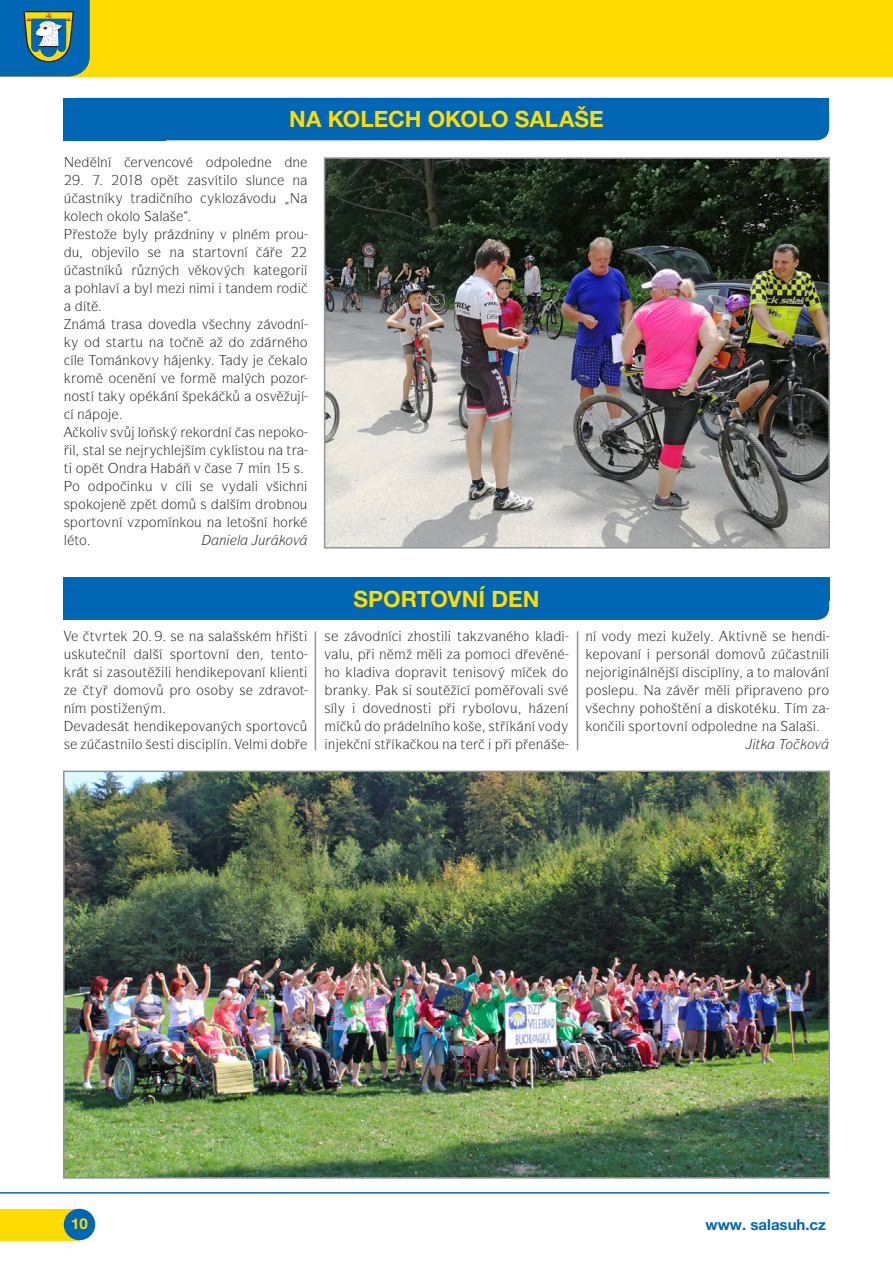
<style>
.page{position:relative;width:893px;height:1263px;background:#fff}
.page>*{position:absolute;margin:0;border:0;box-sizing:border-box;transform-origin:0 0}
.t1{font:700 22.5px "Helvetica Neue LT Pro";color:#ffdc01}
.t2{font:15px "Symbol Itc TOT";color:#231f20}
.t3{font:700 15px "Helvetica Neue LT Pro";color:#0166b3}
.t4{font:italic 15px "Symbol Itc TOT";color:#231f20}
.t5{font:700 15px "Helvetica Neue LT Pro";color:#ffdc01}
</style>
<div class="page">
<div style="left:0;top:1209px;width:80px;height:31px;background:#ffdc01"></div>
<div style="left:64px;top:1209px;width:31px;height:31px;background:#0166b3;border-radius:50%"></div>
<hr style="left:0;top:1192px;width:829px;height:1px;background:#0166b3">
<div style="left:0;top:0;width:893px;height:77px;background:#ffdc01"></div>
<svg style="left:0;top:0;width:90px;height:77px;background:#317a9a"></svg>
<hr style="left:315px;top:631px;width:1px;height:119px;background:#939598">
<hr style="left:577px;top:631px;width:1px;height:119px;background:#939598">
<div style="left:166px;top:121px;width:663px;height:19px;background:#0166b3"></div>
<div style="left:64px;top:98px;width:765px;height:23px;background:#0166b3"></div>
<div style="left:64px;top:98px;width:102px;height:42px;background:#0166b3"></div>
<div style="left:166px;top:601px;width:663px;height:19px;background:#0166b3"></div>
<div style="left:64px;top:577px;width:765px;height:24px;background:#0166b3"></div>
<div style="left:64px;top:577px;width:102px;height:43px;background:#0166b3"></div>
<img style="left:66px;top:773px;width:761px;height:403px">
<div style="left:63px;top:770px;width:767px;height:409px;border:2px solid #939598"></div>
<img style="left:327px;top:160px;width:500px;height:385px">
<div style="left:324px;top:157px;width:506px;height:391px;border:2px solid #939598"></div>
<h1 class="t1" style="left:289px;top:105px;width:316px">NA KOLECH OKOLO SALAŠE</h1>
<p class="t2" style="left:97px;top:154px;width:12px">●■</p>
<p class="t2" style="left:144px;top:154px;width:44px">❖■□❖</p>
<p class="t2" style="left:206px;top:154px;width:60px">□□●■</p>
<p class="t2" style="left:293px;top:154px;width:9px">■</p>
<p class="t2" style="left:201px;top:172px;width:71px">▲❖ ▼ ●□ ▲●◆■</p>
<p class="t2" style="left:293px;top:172px;width:9px">■</p>
<p class="t2" style="left:85px;top:190px;width:21px">▲▼■</p>
<p class="t2" style="left:130px;top:190px;width:64px">▼ ■□</p>
<p class="t2" style="left:222px;top:190px;width:56px">●□ ❖□ ◆</p>
<p class="t2" style="left:107px;top:208px;width:35px">□ □●□</p>
<p class="t2" style="left:159px;top:208px;width:5px">●</p>
<p class="t2" style="left:85px;top:226px;width:21px">▲▼□</p>
<p class="t2" style="left:138px;top:226px;width:5px">●</p>
<p class="t2" style="left:189px;top:226px;width:64px">■■ ❖ ●■</p>
<p class="t2" style="left:72px;top:244px;width:174px">◆ □ ❖ ●□ ▲ ■ ▲▼ ▼□❖■</p>
<p class="t2" style="left:85px;top:262px;width:21px">▲▼■</p>
<p class="t2" style="left:151px;top:262px;width:74px">■ ❖ □❖</p>
<p class="t2" style="left:83px;top:280px;width:34px">□●❖</p>
<p class="t2" style="left:149px;top:280px;width:5px">●</p>
<p class="t2" style="left:189px;top:280px;width:58px">■ ▼ ■</p>
<p class="t2" style="left:72px;top:316px;width:65px">■ ▼ ▲</p>
<p class="t2" style="left:156px;top:316px;width:54px">□❖ ● ❖</p>
<p class="t2" style="left:237px;top:316px;width:66px">■ ❖□ ■</p>
<p class="t2" style="left:84px;top:334px;width:114px">□ ▲▼ ▼◆ ■ ▼□ ■</p>
<p class="t2" style="left:237px;top:334px;width:72px">□ ■ □</p>
<p class="t2" style="left:122px;top:352px;width:30px">■ □❖</p>
<p class="t2" style="left:189px;top:352px;width:9px">■</p>
<p class="t2" style="left:76px;top:370px;width:117px">□ □ ■■ ❖ □</p>
<p class="t2" style="left:241px;top:370px;width:61px">● □ □</p>
<p class="t2" style="left:64px;top:388px;width:41px">■□▲▼ ▼</p>
<p class="t2" style="left:256px;top:388px;width:44px">□▲❖ ◆</p>
<p class="t2" style="left:86px;top:424px;width:78px">□● ❖ ▲❖ ●□ ▲</p>
<p class="t2" style="left:249px;top:424px;width:57px">▲ ■ □□</p>
<p class="t2" style="left:72px;top:442px;width:62px">● ▲▼ ● ▲ ■</p>
<p class="t2" style="left:171px;top:442px;width:5px">●</p>
<p class="t2" style="left:231px;top:442px;width:62px">● ▲▼□◆ ■ ▼</p>
<p class="t2" style="left:64px;top:460px;width:64px">▼ □ ▼ ■</p>
<p class="t2" style="left:151px;top:460px;width:76px">★ ❖ ▲</p>
<p class="t2" style="left:72px;top:478px;width:158px">□ □ □■◆ ❖ ● ▲ ❖</p>
<p class="t2" style="left:296px;top:478px;width:9px">■</p>
<p class="t2" style="left:64px;top:496px;width:57px">▲□□ ■</p>
<p class="t2" style="left:269px;top:496px;width:41px">□ ■□◆</p>
<p class="t2" style="left:64px;top:514px;width:226px">▲□▼□❖■ ❖ □ ■□◆ ■ ●▼□■ □</p>
<p class="t2" style="left:64px;top:532px;width:25px">● ▼□</p>
<p class="t4" style="left:219px;top:532px;width:48px">■● ◆</p>
<p class="t2" style="left:90px;top:628px;width:25px">▼❖ ▼</p>
<p class="t2" style="left:171px;top:628px;width:77px">▲ ■ ▲● ▲</p>
<p class="t2" style="left:64px;top:646px;width:64px">◆▲ ◆▼ ■●</p>
<p class="t2" style="left:149px;top:646px;width:78px">● ▲ □ ▼□❖■</p>
<p class="t2" style="left:252px;top:646px;width:53px">■ ▼ ■▼□</p>
<p class="t2" style="left:121px;top:664px;width:49px">▲□◆▼ ●</p>
<p class="t2" style="left:191px;top:664px;width:115px">■ □❖■ ● ■▼</p>
<p class="t2" style="left:90px;top:682px;width:68px">▼ □ □❖</p>
<p class="t2" style="left:183px;top:682px;width:37px">□ □▲□</p>
<p class="t2" style="left:286px;top:682px;width:21px">❖□▼</p>
<p class="t2" style="left:64px;top:700px;width:81px">■ □▲▼ ■</p>
<p class="t2" style="left:81px;top:718px;width:50px">❖ ▲▼</p>
<p class="t2" style="left:149px;top:718px;width:73px">■ □❖■</p>
<p class="t2" style="left:246px;top:718px;width:49px">▲ □ ▼□❖</p>
<p class="t2" style="left:109px;top:736px;width:121px">▲▼■ ●□ ▲▼ ▲ ● ■</p>
<h1 class="t1" style="left:353px;top:585px;width:188px">SPORTOVNÍ DEN</h1>
<p class="t2" style="left:325px;top:628px;width:65px">▲ ❖□ ■</p>
<p class="t2" style="left:422px;top:628px;width:42px">□▲▼ ● ▼</p>
<p class="t2" style="left:484px;top:628px;width:63px">❖■ □ ●</p>
<p class="t2" style="left:325px;top:646px;width:27px">❖ ●◆</p>
<p class="t2" style="left:379px;top:646px;width:9px">■</p>
<p class="t2" style="left:436px;top:646px;width:66px">● □ □</p>
<p class="t2" style="left:432px;top:664px;width:67px">❖▼ ▼ ■▲□❖</p>
<p class="t2" style="left:345px;top:682px;width:9px">■</p>
<p class="t2" style="left:402px;top:682px;width:42px">▲ ▲□◆▼</p>
<p class="t2" style="left:483px;top:682px;width:80px">□ □❖ ● ▲❖</p>
<p class="t2" style="left:371px;top:700px;width:59px">□❖ ■□▲▼</p>
<p class="t2" style="left:484px;top:700px;width:35px">□●□❖◆</p>
<p class="t2" style="left:557px;top:700px;width:9px">■</p>
<p class="t2" style="left:420px;top:718px;width:50px">●■ □ □</p>
<p class="t2" style="left:524px;top:718px;width:30px">■ ❖□</p>
<p class="t2" style="left:328px;top:736px;width:59px">■ ■ ▲▼</p>
<p class="t2" style="left:423px;top:736px;width:44px">□◆ ■ ▼</p>
<p class="t2" style="left:536px;top:736px;width:9px">■</p>
<p class="t2" style="left:585px;top:628px;width:32px">■ ❖□</p>
<p class="t2" style="left:736px;top:628px;width:44px">▼❖■ ▲</p>
<p class="t2" style="left:807px;top:628px;width:9px">■</p>
<p class="t2" style="left:608px;top:646px;width:31px">□❖ ■</p>
<p class="t2" style="left:677px;top:646px;width:82px">▲□■ ● □ □❖</p>
<p class="t2" style="left:800px;top:646px;width:28px">▲▼■ ●</p>
<p class="t2" style="left:632px;top:664px;width:28px">■ ●■</p>
<p class="t2" style="left:694px;top:664px;width:41px">▲ ●■</p>
<p class="t2" style="left:793px;top:664px;width:34px">●□❖ ■</p>
<p class="t2" style="left:594px;top:682px;width:42px">□▲● ◆</p>
<p class="t2" style="left:724px;top:682px;width:5px">●</p>
<p class="t2" style="left:773px;top:682px;width:58px">❖ ■□ □</p>
<p class="t2" style="left:648px;top:700px;width:51px">□□▼■</p>
<p class="t2" style="left:728px;top:700px;width:50px">▲□▼ ◆</p>
<p class="t2" style="left:592px;top:718px;width:179px">□■ ● ▲ □ ▼□❖■ □ □● ■ ■</p>
<p class="t2" style="left:796px;top:718px;width:5px">●</p>
<p class="t4" style="left:756px;top:736px;width:67px">▼ □□❖</p>
<p class="t5" style="left:71px;top:1215px;width:18px">10</p>
<p class="t3" style="left:705px;top:1215px;width:122px">www. salasuh.cz</p>
</div>
